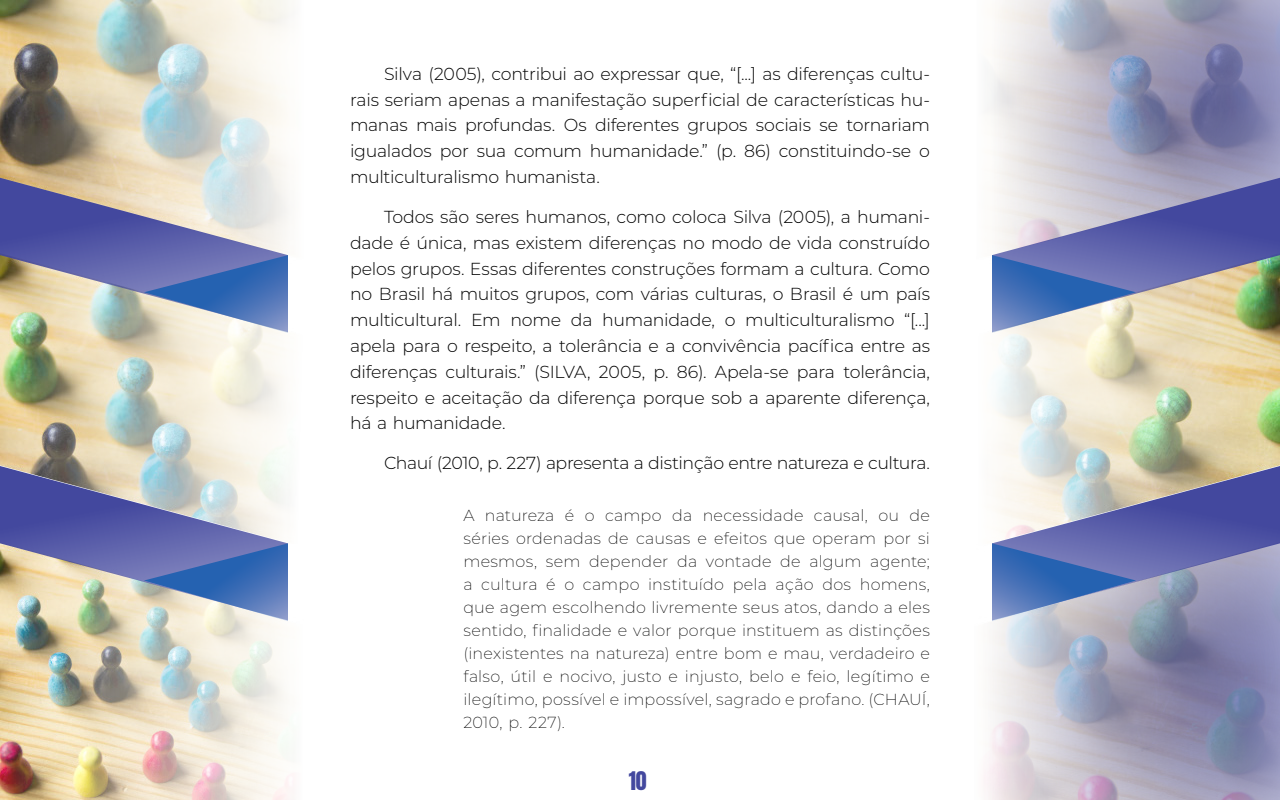
<style>
.page{position:relative;width:1280px;height:800px;background:#fff}
.page>*{position:absolute;margin:0;border:0;box-sizing:border-box;transform-origin:0 0}
.t1{font:21.8px "Anton";color:#43489e}
.t2{font:300 17.4px/25.8px "Montserrat";letter-spacing:-.02em;color:#000;text-align:justify}
.t3{font:200 16px/23px "Montserrat";letter-spacing:.015em;color:#000;text-align:justify}
</style>
<div class="page">
<img style="left:0;top:0;width:1280px;height:800px">
<div style="left:967px;top:0;width:313px;height:261px;background:#fff;opacity:.75"></div>
<div style="left:965px;top:535px;width:315px;height:265px;background:#fff;opacity:.75"></div>
<svg style="left:0;top:178px;width:288px;height:154px;background:#a19fb2"></svg>
<svg style="left:144px;top:255px;width:144px;height:78px;background:#768ebd"></svg>
<img style="left:0;top:466px;width:288px;height:154px">
<svg style="left:144px;top:543px;width:144px;height:78px;background:#738cbb"></svg>
<svg style="left:992px;top:178px;width:288px;height:154px;background:#9a9ab2"></svg>
<svg style="left:992px;top:255px;width:144px;height:78px;background:#778ebd"></svg>
<svg style="left:992px;top:466px;width:288px;height:154px;background:#9394b7"></svg>
<svg style="left:992px;top:543px;width:144px;height:78px;background:#6b84bb"></svg>
<p class="t2" style="left:350px;top:60px;width:582px;text-indent:34px">Silva (2005), contribui ao expressar que, “[...] as diferenças cultu&shy;rais seriam apenas a manifestação superficial de características hu&shy;manas mais profundas. Os diferentes grupos sociais se tornariam igualados por sua comum humanidade.” (p. 86) constituindo-se o multiculturalismo humanista.</p>
<p class="t2" style="left:350px;top:203px;width:582px;text-indent:34px">Todos são seres humanos, como coloca Silva (2005), a humani&shy;dade é única, mas existem diferenças no modo de vida construído pelos grupos. Essas diferentes construções formam a cultura. Como no Brasil há muitos grupos, com várias culturas, o Brasil é um país multicultural. Em nome da humanidade, o multiculturalismo “[...] apela para o respeito, a tolerância e a convivência pacífica entre as diferenças culturais.” (SILVA, 2005, p. 86). Apela-se para tolerância, respeito e aceitação da diferença porque sob a aparente diferença, há a humanidade.</p>
<p class="t2" style="left:384px;top:450px;width:548px">Chauí (2010, p. 227) apresenta a distinção entre natureza e cultura.</p>
<p class="t3" style="left:463px;top:503px;width:468px">A natureza é o campo da necessidade causal, ou de séries ordenadas de causas e efeitos que operam por si mesmos, sem depender da vontade de algum agente; a cultura é o campo instituído pela ação dos homens, que agem escolhendo livremente seus atos, dando a eles sentido, finalidade e valor porque instituem as distinções (inexistentes na natureza) entre bom e mau, verdadeiro e falso, útil e nocivo, justo e injusto, belo e feio, legítimo e ilegítimo, possível e impossível, sagrado e profano. (CHAUÍ, 2010, p. 227).</p>
<p class="t1" style="left:629px;top:770px;width:19px">10</p>
</div>
